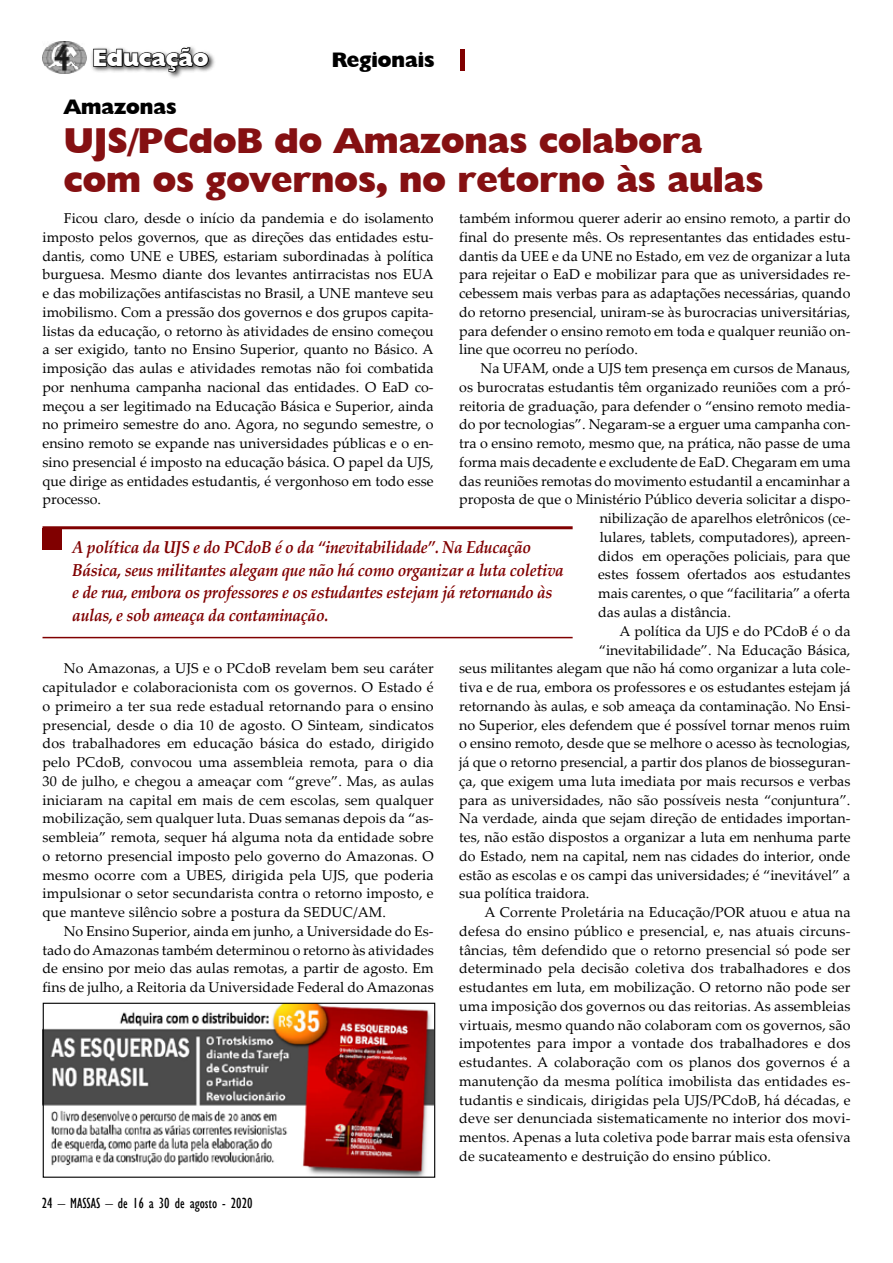
<style>
.page{position:relative;width:893px;height:1263px;background:#fff}
.page>*{position:absolute;margin:0;border:0;box-sizing:border-box;transform-origin:0 0}
.t1{font:800 36px/39px "Humanist 521 BT";color:#851012}
.t2{font:800 24px "Humanist 521 BT";color:#fff}
.t3{font:800 21px "Humanist 521 BT";color:#000}
.t4{font:italic 700 17.25px/22.5px "Palatino Linotype";letter-spacing:-.02em;color:#800000;scale:.91 1}
.t5{font:condensed 15px "Gill Sans";color:#000}
.t6{font:14.25px/18.8px "Palatino Linotype";color:#000;text-align:justify}
</style>
<div class="page">
<img style="left:42px;top:42px;width:45px;height:32px">
<div style="left:90px;top:44px;width:126px;height:36px;background:#000;opacity:.75"></div>
<svg style="left:92px;top:47px;width:117px;height:26px"></svg>
<div style="left:460px;top:49px;width:5px;height:22px;background:#800000"></div>
<img style="left:45px;top:1005px;width:388px;height:171px">
<div style="left:43px;top:1003px;width:392px;height:175px;border:1px solid #000"></div>
<hr style="left:43px;top:526px;width:530px;height:3px;background:#800000">
<div style="left:43px;top:528px;width:19px;height:21px;background:#800000"></div>
<hr style="left:43px;top:637px;width:530px;height:1px;background:#800000">
<h2 class="t2" style="left:92px;top:43px;width:118px">Educação</h2>
<h3 class="t3" style="left:332px;top:47px;width:104px">Regionais</h3>
<h3 class="t3" style="left:64px;top:94px;width:114px">Amazonas</h3>
<h1 class="t1" style="left:64px;top:120px;width:701px">UJS/PCdoB do Amazonas colabora com os governos, no retorno às aulas</h1>
<p class="t6" style="left:43px;top:208px;width:393px;text-indent:21px">Ficou claro, desde o início da pandemia e do isolamento imposto pelos governos, que as direções das entidades estu&shy;dantis, como UNE e UBES, estariam subordinadas à política burguesa. Mesmo diante dos levantes antirracistas nos EUA e das mobilizações antifascistas no Brasil, a UNE manteve seu imobilismo. Com a pressão dos governos e dos grupos capita&shy;listas da educação, o retorno às atividades de ensino começou a ser exigido, tanto no Ensino Superior, quanto no Básico. A imposição das aulas e atividades remotas não foi combatida por nenhuma campanha nacional das entidades. O EaD co&shy;meçou a ser legitimado na Educação Básica e Superior, ainda no primeiro semestre do ano. Agora, no segundo semestre, o ensino remoto se expande nas universidades públicas e o en&shy;sino presencial é imposto na educação básica. O papel da UJS, que dirige as entidades estudantis, é vergonhoso em todo esse processo.</p>
<p class="t6" style="left:459px;top:208px;width:393px">também informou querer aderir ao ensino remoto, a partir do final do presente mês. Os representantes das entidades estu&shy;dantis da UEE e da UNE no Estado, em vez de organizar a luta para rejeitar o EaD e mobilizar para que as universidades re&shy;cebessem mais verbas para as adaptações necessárias, quando do retorno presencial, uniram-se às burocracias universitárias, para defender o ensino remoto em toda e qualquer reunião on&shy;line que ocorreu no período.</p>
<p class="t6" style="left:480px;top:358px;width:371px">Na UFAM, onde a UJS tem presença em cursos de Manaus,</p>
<p class="t6" style="left:459px;top:377px;width:393px">os burocratas estudantis têm organizado reuniões com a pró-</p>
<p class="t6" style="left:459px;top:396px;width:393px">reitoria de graduação, para defender o “ensino remoto media-</p>
<p class="t6" style="left:459px;top:415px;width:393px">do por tecnologias”. Negaram-se a erguer uma campanha con-</p>
<p class="t6" style="left:459px;top:433px;width:393px">tra o ensino remoto, mesmo que, na prática, não passe de uma</p>
<p class="t6" style="left:459px;top:452px;width:393px">forma mais decadente e excludente de EaD. Chegaram em uma</p>
<p class="t6" style="left:459px;top:471px;width:393px">das reuniões remotas do movimento estudantil a encaminhar a</p>
<p class="t6" style="left:459px;top:490px;width:393px">proposta de que o Ministério Público deveria solicitar a dispo-</p>
<p class="t6" style="left:600px;top:508px;width:252px">nibilização de aparelhos eletrônicos (ce-</p>
<p class="t6" style="left:600px;top:527px;width:252px">lulares, tablets, computadores), apreen-</p>
<p class="t6" style="left:598px;top:546px;width:254px">didos em operações policiais, para que</p>
<p class="t6" style="left:598px;top:565px;width:254px">estes fossem ofertados aos estudantes</p>
<p class="t6" style="left:598px;top:583px;width:254px">mais carentes, o que “facilitaria” a oferta</p>
<p class="t6" style="left:598px;top:602px;width:134px">das aulas a distância.</p>
<p class="t6" style="left:619px;top:621px;width:233px">A política da UJS e do PCdoB é o da</p>
<p class="t6" style="left:599px;top:640px;width:253px">“inevitabilidade”. Na Educação Básica,</p>
<p class="t6" style="left:459px;top:658px;width:393px">seus militantes alegam que não há como organizar a luta cole-</p>
<p class="t6" style="left:459px;top:677px;width:393px">tiva e de rua, embora os professores e os estudantes estejam já</p>
<p class="t6" style="left:459px;top:696px;width:393px">retornando às aulas, e sob ameaça da contaminação. No Ensi-</p>
<p class="t6" style="left:459px;top:715px;width:393px">no Superior, eles defendem que é possível tornar menos ruim</p>
<p class="t6" style="left:459px;top:733px;width:393px">o ensino remoto, desde que se melhore o acesso às tecnologias,</p>
<p class="t6" style="left:459px;top:752px;width:393px">já que o retorno presencial, a partir dos planos de biosseguran-</p>
<p class="t6" style="left:459px;top:771px;width:393px">ça, que exigem uma luta imediata por mais recursos e verbas</p>
<p class="t6" style="left:459px;top:790px;width:393px">para as universidades, não são possíveis nesta “conjuntura”.</p>
<p class="t6" style="left:459px;top:808px;width:393px">Na verdade, ainda que sejam direção de entidades importan-</p>
<p class="t6" style="left:459px;top:827px;width:393px">tes, não estão dispostos a organizar a luta em nenhuma parte</p>
<p class="t6" style="left:459px;top:846px;width:393px">do Estado, nem na capital, nem nas cidades do interior, onde</p>
<p class="t6" style="left:459px;top:865px;width:393px">estão as escolas e os campi das universidades; é “inevitável” a</p>
<p class="t6" style="left:459px;top:883px;width:132px">sua política traidora.</p>
<p class="t6" style="left:484px;top:902px;width:368px">A Corrente Proletária na Educação/POR atuou e atua na</p>
<p class="t6" style="left:459px;top:921px;width:393px">defesa do ensino público e presencial, e, nas atuais circuns-</p>
<p class="t6" style="left:459px;top:940px;width:393px">tâncias, têm defendido que o retorno presencial só pode ser</p>
<p class="t6" style="left:459px;top:958px;width:393px">determinado pela decisão coletiva dos trabalhadores e dos</p>
<p class="t6" style="left:459px;top:977px;width:393px">estudantes em luta, em mobilização. O retorno não pode ser</p>
<p class="t6" style="left:459px;top:996px;width:393px">uma imposição dos governos ou das reitorias. As assembleias</p>
<p class="t6" style="left:459px;top:1015px;width:393px">virtuais, mesmo quando não colaboram com os governos, são</p>
<p class="t6" style="left:459px;top:1033px;width:393px">impotentes para impor a vontade dos trabalhadores e dos</p>
<p class="t6" style="left:459px;top:1052px;width:393px">estudantes. A colaboração com os planos dos governos é a</p>
<p class="t6" style="left:459px;top:1071px;width:393px">manutenção da mesma política imobilista das entidades es-</p>
<p class="t6" style="left:459px;top:1090px;width:393px">tudantis e sindicais, dirigidas pela UJS/PCdoB, há décadas, e</p>
<p class="t6" style="left:459px;top:1108px;width:393px">deve ser denunciada sistematicamente no interior dos movi-</p>
<p class="t6" style="left:459px;top:1127px;width:393px">mentos. Apenas a luta coletiva pode barrar mais esta ofensiva</p>
<p class="t6" style="left:459px;top:1146px;width:313px">de sucateamento e destruição do ensino público.</p>
<p class="t4" style="left:72px;top:535px;width:542px">A política da UJS e do PCdoB é o da “inevitabilidade”. Na Educação Básica, seus militantes alegam que não há como organizar a luta coletiva e de rua, embora os professores e os estudantes estejam já retornando às aulas, e sob ameaça da contaminação.</p>
<p class="t6" style="left:43px;top:658px;width:393px;text-indent:21px">No Amazonas, a UJS e o PCdoB revelam bem seu caráter capitulador e colaboracionista com os governos. O Estado é o primeiro a ter sua rede estadual retornando para o ensino presencial, desde o dia 10 de agosto. O Sinteam, sindicatos dos trabalhadores em educação básica do estado, dirigido pelo PCdoB, convocou uma assembleia remota, para o dia 30 de julho, e chegou a ameaçar com “greve”. Mas, as aulas iniciaram na capital em mais de cem escolas, sem qualquer mobilização, sem qualquer luta. Duas semanas depois da “as&shy;sembleia” remota, sequer há alguma nota da entidade sobre o retorno presencial imposto pelo governo do Amazonas. O mesmo ocorre com a UBES, dirigida pela UJS, que poderia impulsionar o setor secundarista contra o retorno imposto, e que manteve silêncio sobre a postura da SEDUC/AM.</p>
<p class="t6" style="left:43px;top:921px;width:393px;text-indent:21px">No Ensino Superior, ainda em junho, a Universidade do Es&shy;tado do Amazonas também determinou o retorno às atividades de ensino por meio das aulas remotas, a partir de agosto. Em fins de julho, a Reitoria da Universidade Federal do Amazonas</p>
<p class="t5" style="left:42px;top:1194px;width:212px">24 – MASSAS – de 16 a 30 de agosto - 2020</p>
</div>
